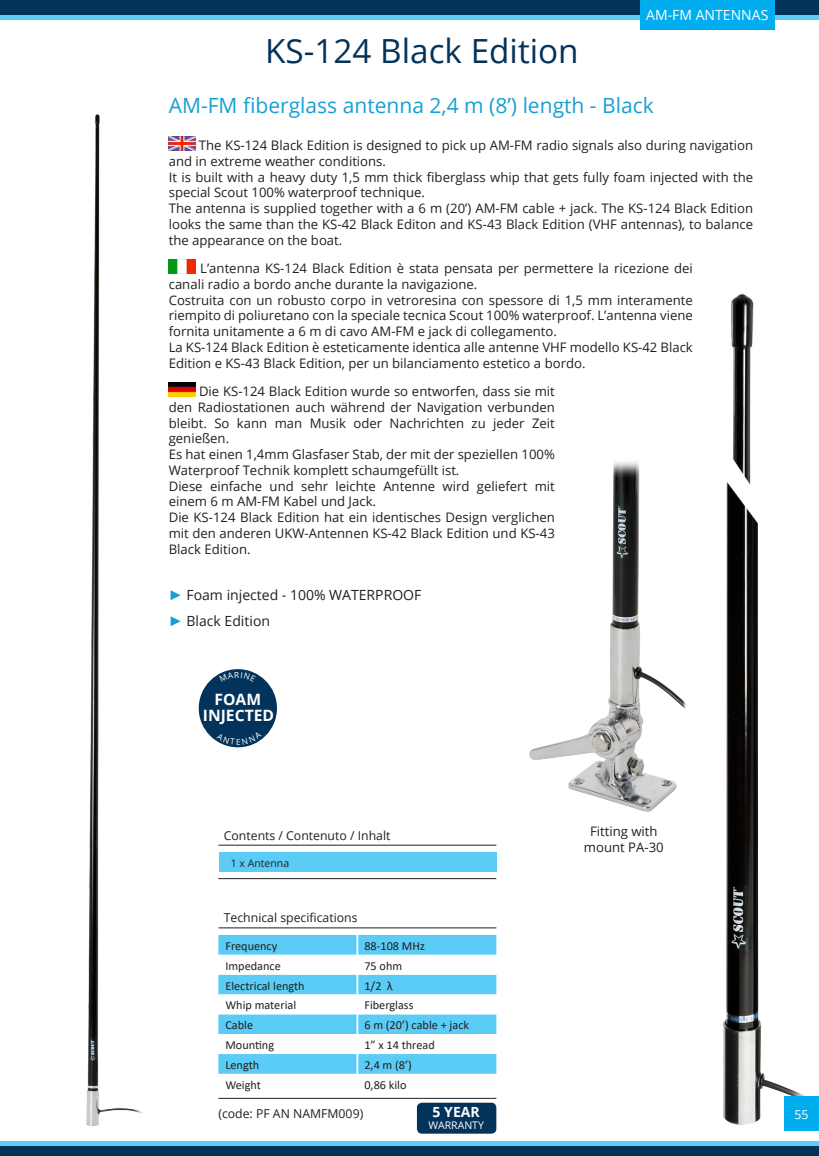
<style>
.page{position:relative;width:819px;height:1156px;background:#fff}
.page>*{position:absolute;margin:0;border:0;box-sizing:border-box;transform-origin:0 0}
.t1{font:33.25px "Open Sans";color:#03325b}
.t2{font:21px "Open Sans";color:#179fd3}
.t3{font:700 15.58px "Open Sans";color:#fff}
.t4{font:14px "Open Sans";color:#231f20}
.t5{font:14px "Open Sans";color:#fff}
.t6{font:700 14px "Open Sans";color:#fff}
.t7{font:13.12px/15.8px "Open Sans";color:#231f20}
.t8{font:12.25px "Calibri";color:#231f20}
.t9{font:12.25px "Open Sans";color:#231f20}
.t10{font:12.25px "Open Sans";color:#fff}
.t11{font:10.5px "Open Sans";color:#231f20}
.t12{font:10.5px "Open Sans";color:#fff}
.s1{font-family:"Arial";color:#179fd3}
</style>
<div class="page">
<div style="left:199px;top:669px;width:78px;height:78px;background:#03325b;border-radius:50%"></div>
<img style="left:169px;top:136px;width:26px;height:14px">
<div style="left:218px;top:935px;width:278px;height:59px;background:#5accf5"></div>
<svg style="left:218px;top:994px;width:278px;height:80px"></svg>
<hr style="left:356px;top:935px;width:2px;height:20px;background:#fff">
<svg style="left:218px;top:955px;width:278px;height:20px"></svg>
<hr style="left:356px;top:974px;width:2px;height:20px;background:#fff">
<hr style="left:356px;top:994px;width:2px;height:20px;background:#fff">
<hr style="left:356px;top:1014px;width:2px;height:20px;background:#fff">
<hr style="left:356px;top:1034px;width:2px;height:20px;background:#fff">
<hr style="left:356px;top:1054px;width:2px;height:20px;background:#fff">
<hr style="left:218px;top:1098px;width:278px;height:1px;background:#231f20">
<hr style="left:218px;top:927px;width:278px;height:1px;background:#231f20">
<div style="left:417px;top:1103px;width:79px;height:31px;background:#03325b;border-radius:5px"></div>
<img style="left:169px;top:383px;width:26px;height:13px">
<img style="left:169px;top:259px;width:26px;height:14px">
<hr style="left:218px;top:845px;width:278px;height:1px;background:#231f20">
<hr style="left:218px;top:878px;width:278px;height:1px;background:#231f20">
<div style="left:219px;top:852px;width:277px;height:20px;background:#5accf5"></div>
<img style="left:723px;top:294px;width:82px;height:831px">
<img style="left:529px;top:462px;width:157px;height:349px">
<img style="left:86px;top:115px;width:57px;height:1012px">
<div style="left:0;top:0;width:819px;height:20px;background:#5accf5"></div>
<div style="left:0;top:0;width:819px;height:15px;background:#03325b"></div>
<div style="left:0;top:1141px;width:819px;height:15px;background:#5accf5"></div>
<div style="left:0;top:1146px;width:819px;height:10px;background:#03325b"></div>
<div style="left:784px;top:1096px;width:35px;height:35px;background:#00aeef"></div>
<div style="left:640px;top:0;width:134px;height:30px;background:#00aeef"></div>
<svg style="left:216px;top:739px;width:46px;height:6px"></svg>
<p class="t1" style="left:265px;top:28px;width:315px">KS-124 Black Edition</p>
<p class="t5" style="left:646px;top:6px;width:124px">AM-FM ANTENNAS</p>
<p class="t2" style="left:169px;top:91px;width:486px">AM-FM fiberglass antenna 2,4 m (8’) length - Black</p>
<p class="t7" style="left:169px;top:137px;width:586px;text-indent:30px">The KS-124 Black Edition is designed to pick up AM-FM radio signals also during navigation and in extreme weather conditions.</p>
<p class="t7" style="left:169px;top:169px;width:586px">It is built with a heavy duty 1,5 mm thick fiberglass whip that gets fully foam injected with the special Scout 100% waterproof technique.</p>
<p class="t7" style="left:169px;top:200px;width:586px;text-align:justify">The antenna is supplied together with a 6 m (20’) AM-FM cable + jack. The KS-124 Black Edition looks the same than the KS-42 Black Editon and KS-43 Black Edition (VHF antennas), to balance the appearance on the boat.</p>
<p class="t7" style="left:169px;top:260px;width:525px;text-indent:31px">L’antenna KS-124 Black Edition è stata pensata per permettere la ricezione dei canali radio a bordo anche durante la navigazione.</p>
<p class="t7" style="left:169px;top:292px;width:525px;text-align:justify">Costruita con un robusto corpo in vetroresina con spessore di 1,5 mm interamente riempito di poliuretano con la speciale tecnica Scout 100% waterproof. L’antenna viene fornita unitamente a 6 m di cavo AM-FM e jack di collegamento.</p>
<p class="t7" style="left:169px;top:339px;width:525px">La KS-124 Black Edition è esteticamente identica alle antenne VHF modello KS-42 Black<br>Edition e KS-43 Black Edition, per un bilanciamento estetico a bordo.</p>
<p class="t7" style="left:169px;top:383px;width:387px;text-align:justify;text-indent:30px">Die KS-124 Black Edition wurde so entworfen, dass sie mit den Radiostationen auch während der Navigation verbunden bleibt. So kann man Musik oder Nachrichten zu jeder Zeit genießen.</p>
<p class="t7" style="left:169px;top:446px;width:387px">Es hat einen 1,4mm Glasfaser Stab, der mit der speziellen 100%<br>Waterproof Technik komplett schaumgefüllt ist.</p>
<p class="t7" style="left:169px;top:478px;width:387px">Diese einfache und sehr leichte Antenne wird geliefert mit einem 6 m AM-FM Kabel und Jack.</p>
<p class="t7" style="left:169px;top:509px;width:387px;text-align:justify">Die KS-124 Black Edition hat ein identisches Design verglichen mit den anderen UKW-Antennen KS-42 Black Edition und KS-43<br>Black Edition.</p>
<p class="t4" style="left:169px;top:585px;width:254px"><span class="s1">►</span> Foam injected - 100% WATERPROOF</p>
<p class="t4" style="left:169px;top:612px;width:103px"><span class="s1">►</span> Black Edition</p>
<p class="t3" style="left:214px;top:688px;width:48px">FOAM</p>
<p class="t3" style="left:203px;top:704px;width:73px">INJECTED</p>
<p class="t9" style="left:224px;top:827px;width:168px">Contents / Contenuto / Inhalt</p>
<p class="t11" style="left:231px;top:856px;width:60px">1 x Antenna</p>
<p class="t9" style="left:224px;top:910px;width:135px">Technical specifications</p>
<p class="t8" style="left:225px;top:937px;width:53px">Frequency</p>
<p class="t8" style="left:364px;top:937px;width:62px">88-108 MHz</p>
<p class="t8" style="left:225px;top:957px;width:57px">Impedance</p>
<p class="t8" style="left:364px;top:957px;width:39px">75 ohm</p>
<p class="t8" style="left:225px;top:977px;width:81px">Electrical length</p>
<p class="t8" style="left:364px;top:977px;width:30px">1/2 λ</p>
<p class="t8" style="left:225px;top:997px;width:72px">Whip material</p>
<p class="t8" style="left:364px;top:997px;width:51px">Fiberglass</p>
<p class="t8" style="left:225px;top:1017px;width:29px">Cable</p>
<p class="t8" style="left:364px;top:1017px;width:106px">6 m (20’) cable + jack</p>
<p class="t8" style="left:225px;top:1036px;width:50px">Mounting</p>
<p class="t8" style="left:364px;top:1036px;width:72px">1” x 14 thread</p>
<p class="t8" style="left:225px;top:1056px;width:35px">Length</p>
<p class="t8" style="left:364px;top:1056px;width:49px">2,4 m (8’)</p>
<p class="t8" style="left:225px;top:1076px;width:37px">Weight</p>
<p class="t8" style="left:364px;top:1076px;width:44px">0,86 kilo</p>
<p class="t9" style="left:218px;top:1105px;width:146px">(code: PF AN NAMFM009)</p>
<p class="t6" style="left:432px;top:1102px;width:49px">5 YEAR</p>
<p class="t12" style="left:428px;top:1118px;width:57px">WARRANTY</p>
<p class="t7" style="left:590px;top:823px;width:69px">Fitting with</p>
<p class="t7" style="left:584px;top:839px;width:81px">mount PA-30</p>
<p class="t10" style="left:794px;top:1106px;width:16px">55</p>
</div>
